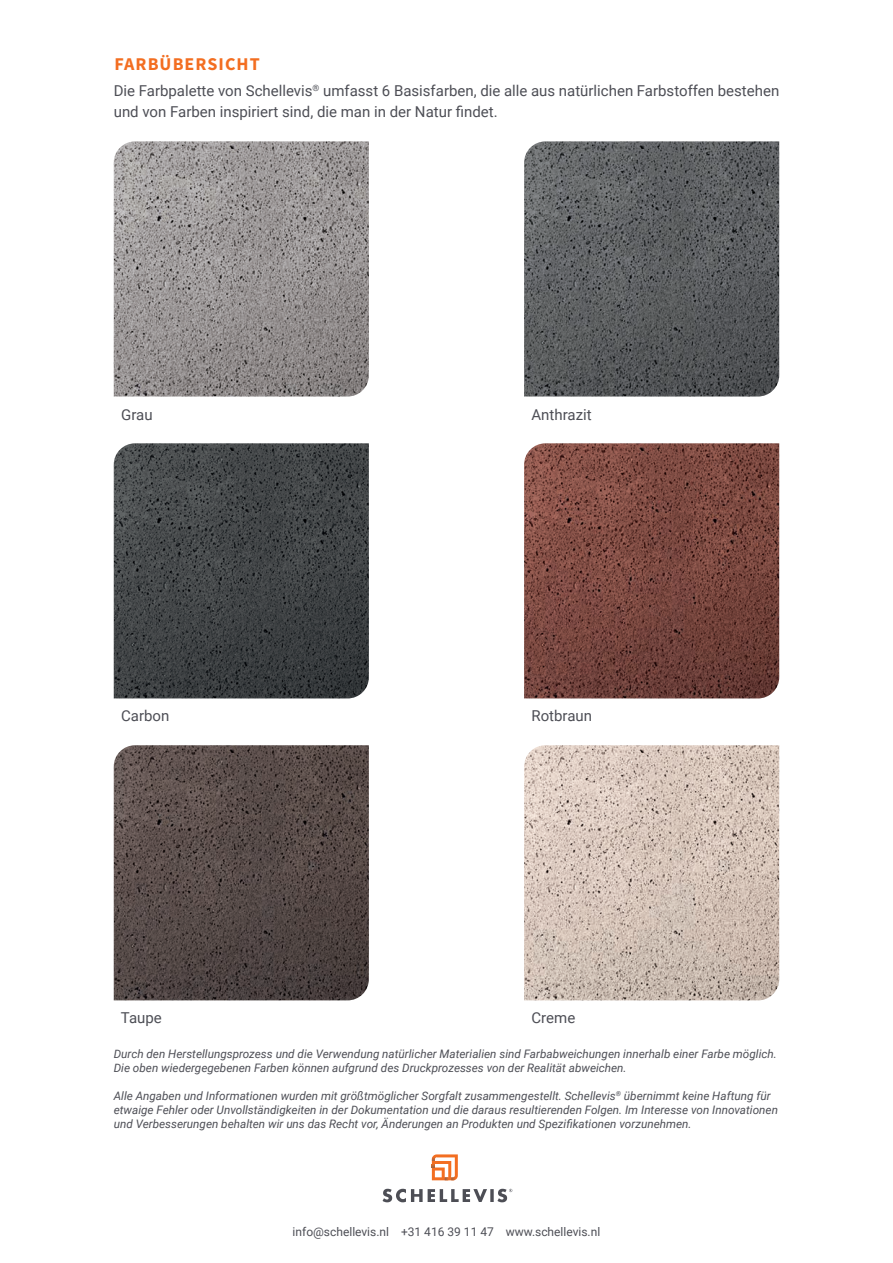
<style>
.page{position:relative;width:893px;height:1263px;background:#fff}
.page>*{position:absolute;margin:0;border:0;box-sizing:border-box;transform-origin:0 0}
.t1{font:700 18px "Source Sans Pro";letter-spacing:.06em;color:#f36e21}
.t2{font:15px/21px "Roboto";color:#4d4e55}
.t3{font:12px "Roboto";color:#4d4e55}
.t4{font:italic 11.7px/14.1px "Roboto";color:#4d4e55}
</style>
<div class="page">
<img style="left:114px;top:141px;width:255px;height:255px">
<img style="left:524px;top:141px;width:255px;height:255px">
<img style="left:114px;top:443px;width:255px;height:255px">
<img style="left:114px;top:745px;width:255px;height:255px">
<img style="left:524px;top:443px;width:255px;height:255px">
<img style="left:524px;top:745px;width:255px;height:255px">
<svg style="left:383px;top:1189px;width:129px;height:13px"></svg>
<svg style="left:432px;top:1154px;width:26px;height:27px"></svg>
<h1 class="t1" style="left:114px;top:51px;width:147px">FARBÜBERSICHT</h1>
<p class="t2" style="left:114px;top:80px;width:667px">Die Farbpalette von Schellevis<sup>®</sup> umfasst 6 Basisfarben, die alle aus natürlichen Farbstoffen bestehen und von Farben inspiriert sind, die man in der Natur findet.</p>
<p class="t2" style="left:121px;top:403px;width:33px">Grau</p>
<p class="t2" style="left:531px;top:403px;width:62px">Anthrazit</p>
<p class="t2" style="left:121px;top:705px;width:50px">Carbon</p>
<p class="t2" style="left:531px;top:705px;width:62px">Rotbraun</p>
<p class="t2" style="left:121px;top:1007px;width:42px">Taupe</p>
<p class="t2" style="left:531px;top:1007px;width:45px">Creme</p>
<p class="t4" style="left:114px;top:1046px;width:665px">Durch den Herstellungsprozess und die Verwendung natürlicher Materialien sind Farbabweichungen innerhalb einer Farbe möglich.<br>Die oben wiedergegebenen Farben können aufgrund des Druckprozesses von der Realität abweichen.</p>
<p class="t4" style="left:114px;top:1088px;width:666px">Alle Angaben und Informationen wurden mit größtmöglicher Sorgfalt zusammengestellt. Schellevis<sup>®</sup> übernimmt keine Haftung für etwaige Fehler oder Unvollständigkeiten in der Dokumentation und die daraus resultierenden Folgen. Im Interesse von Innovationen und Verbesserungen behalten wir uns das Recht vor, Änderungen an Produkten und Spezifikationen vorzunehmen.</p>
<p class="t3" style="left:293px;top:1223px;width:309px">info@schellevis.nl +31 416 39 11 47 www.schellevis.nl</p>
</div>
